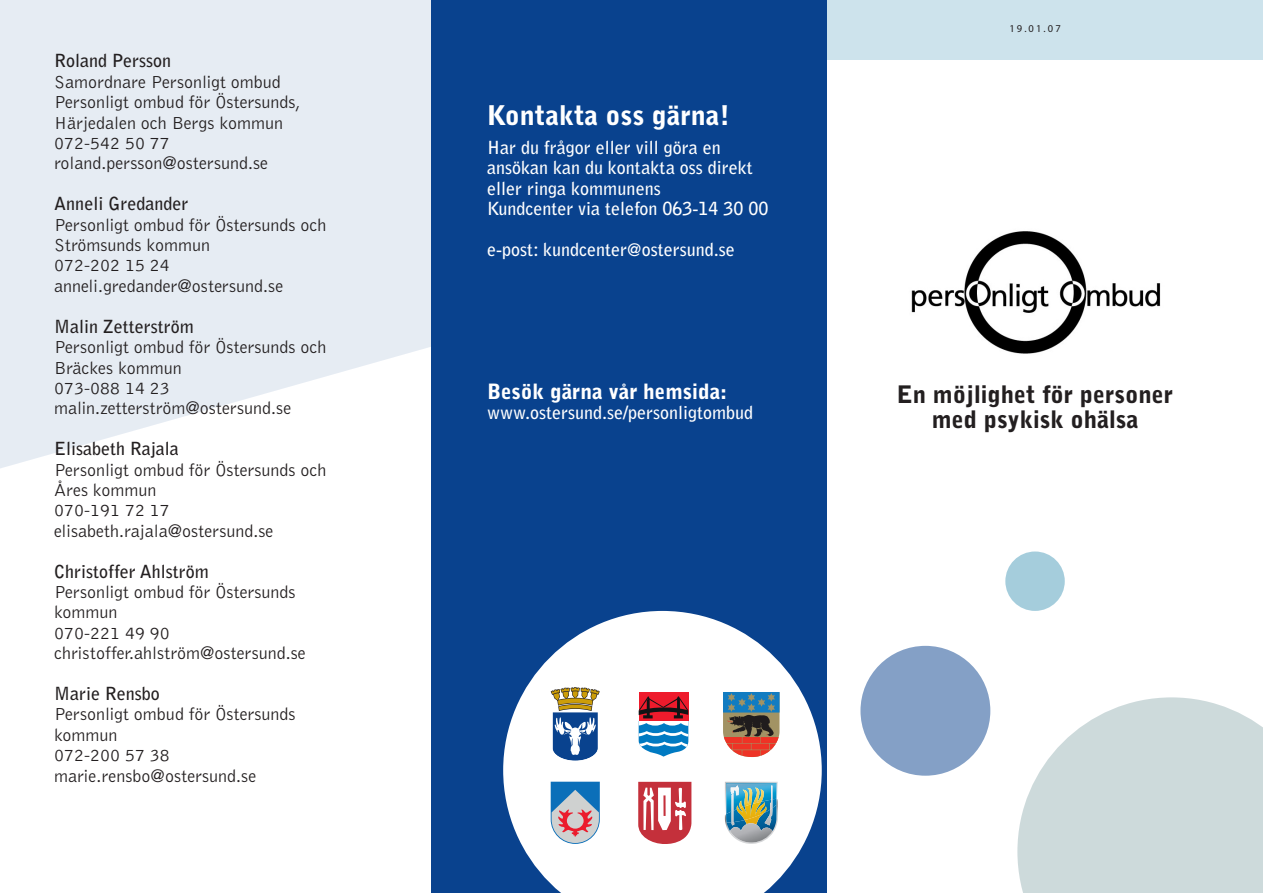
<style>
.page{position:relative;width:1263px;height:893px;background:#fff}
.page>*{position:absolute;margin:0;border:0;box-sizing:border-box;transform-origin:0 0}
.Body_Text{font:900 27px "Bell Gothic Std";color:#fff}
.Body_Text-2{font:900 24px/25.5px "Bell Gothic Std";color:#231f20;text-align:center}
.Body_Text-3{font:900 21px "Bell Gothic Std";color:#fff}
.Body_Text-4{font:300 18px/20.4px "Bell Gothic Std";color:#231f20}
.Body_Text-5{font:700 18px/20.4px "Bell Gothic Std";color:#fff}
.Body_Text-6{font:700 18px "Bell Gothic Std";color:#231f20}
.Page_Title_Header{font:10.5px "Myriad Pro";color:#231f20}
</style>
<div class="page">
<div style="left:821px;top:0;width:442px;height:59px;background:#cde3ec"></div>
<div style="left:432px;top:0;width:395px;height:893px;background:#09428e"></div>
<svg style="left:0;top:0;width:432px;height:470px;background:#e9eef4"></svg>
<svg style="left:503px;top:611px;width:319px;height:282px;fill:#fff"></svg>
<img style="left:911px;top:231px;width:250px;height:123px">
<svg style="left:1017px;top:697px;width:246px;height:196px;background:#d3dfe0"></svg>
<div style="left:860px;top:646px;width:130px;height:130px;background:#84a0c6;border-radius:50%"></div>
<div style="left:1005px;top:551px;width:60px;height:60px;background:#a5cddc;border-radius:50%"></div>
<svg style="left:638px;top:782px;width:53px;height:62px;background:#d7767d"></svg>
<svg style="left:551px;top:782px;width:49px;height:62px;background:#949fb9"></svg>
<svg style="left:551px;top:687px;width:49px;height:75px"></svg>
<div style="left:639px;top:692px;width:49px;height:29px;background:#ee1b2c"></div>
<svg style="left:639px;top:696px;width:49px;height:61px"></svg>
<svg style="left:723px;top:692px;width:56px;height:65px;background:#806f6f"></svg>
<svg style="left:725px;top:782px;width:53px;height:62px;background:#87aeac"></svg>
<p class="Body_Text-6" style="left:54px;top:50px;width:119px">Roland Persson</p>
<p class="Body_Text-4" style="left:54px;top:72px;width:228px">Samordnare Personligt ombud</p>
<p class="Body_Text-4" style="left:54px;top:93px;width:248px">Personligt ombud för Östersunds,</p>
<p class="Body_Text-4" style="left:54px;top:113px;width:231px">Härjedalen och Bergs kommun</p>
<p class="Body_Text-4" style="left:54px;top:133px;width:117px">072-542 50 77</p>
<p class="Body_Text-4" style="left:54px;top:154px;width:216px">roland.persson@ostersund.se</p>
<p class="Body_Text-6" style="left:54px;top:193px;width:136px">Anneli Gredander</p>
<p class="Body_Text-4" style="left:54px;top:215px;width:274px">Personligt ombud för Östersunds och<br>Strömsunds kommun</p>
<p class="Body_Text-4" style="left:54px;top:256px;width:117px">072-202 15 24</p>
<p class="Body_Text-4" style="left:54px;top:276px;width:231px">anneli.gredander@ostersund.se</p>
<p class="Body_Text-6" style="left:54px;top:315px;width:141px">Malin Zetterström</p>
<p class="Body_Text-4" style="left:54px;top:337px;width:274px">Personligt ombud för Östersunds och<br>Bräckes kommun</p>
<p class="Body_Text-4" style="left:54px;top:378px;width:117px">073-088 14 23</p>
<p class="Body_Text-4" style="left:54px;top:399px;width:239px">malin.zetterström@ostersund.se</p>
<p class="Body_Text-6" style="left:54px;top:438px;width:126px">Elisabeth Rajala</p>
<p class="Body_Text-4" style="left:54px;top:460px;width:274px">Personligt ombud för Östersunds och<br>Åres kommun</p>
<p class="Body_Text-4" style="left:54px;top:501px;width:117px">070-191 72 17</p>
<p class="Body_Text-4" style="left:54px;top:521px;width:221px">elisabeth.rajala@ostersund.se</p>
<p class="Body_Text-6" style="left:54px;top:560px;width:156px">Christoffer Ahlström</p>
<p class="Body_Text-4" style="left:54px;top:582px;width:243px">Personligt ombud för Östersunds</p>
<p class="Body_Text-4" style="left:54px;top:603px;width:65px">kommun</p>
<p class="Body_Text-4" style="left:54px;top:623px;width:117px">070-221 49 90</p>
<p class="Body_Text-4" style="left:54px;top:643px;width:253px">christoffer.ahlström@ostersund.se</p>
<p class="Body_Text-6" style="left:54px;top:682px;width:107px">Marie Rensbo</p>
<p class="Body_Text-4" style="left:54px;top:705px;width:243px">Personligt ombud för Östersunds</p>
<p class="Body_Text-4" style="left:54px;top:725px;width:65px">kommun</p>
<p class="Body_Text-4" style="left:54px;top:745px;width:117px">072-200 57 38</p>
<p class="Body_Text-4" style="left:54px;top:766px;width:204px">marie.rensbo@ostersund.se</p>
<p class="Body_Text" style="left:487px;top:99px;width:244px">Kontakta oss gärna!</p>
<p class="Body_Text-5" style="left:487px;top:137px;width:283px">Har du frågor eller vill göra en ansökan kan du kontakta oss direkt eller ringa kommunens<br>Kundcenter via telefon 063-14 30 00</p>
<p class="Body_Text-5" style="left:487px;top:239px;width:249px">e-post: kundcenter@ostersund.se</p>
<p class="Body_Text-3" style="left:487px;top:379px;width:242px">Besök gärna vår hemsida:</p>
<p class="Body_Text-5" style="left:487px;top:402px;width:267px">www.ostersund.se/personligtombud</p>
<p class="Page_Title_Header" style="left:1009px;top:22px;width:53px">19.01.07</p>
<p class="Body_Text-2" style="left:897px;top:381px;width:278px">En möjlighet för personer med psykisk ohälsa</p>
</div>
